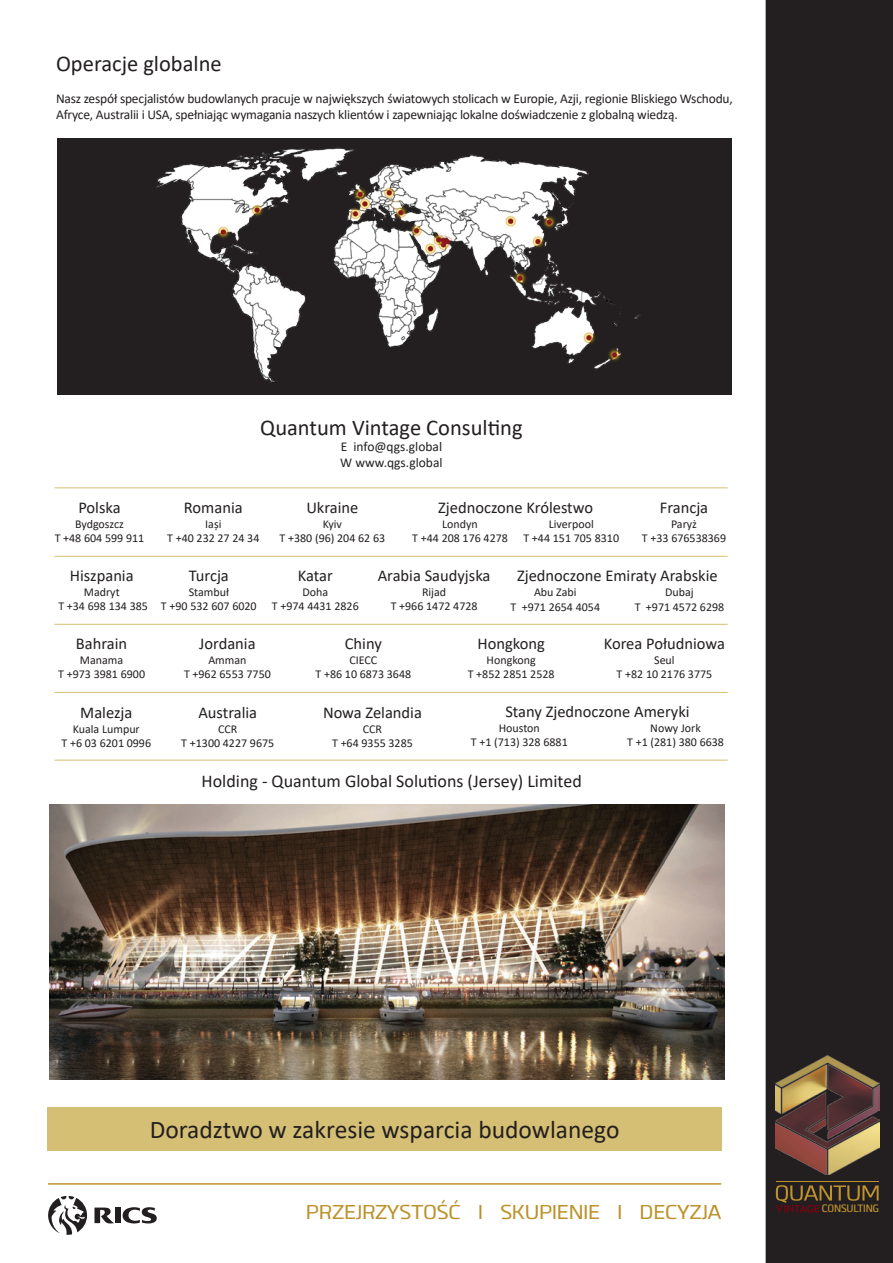
<style>
.page{position:relative;width:893px;height:1263px;background:#fff}
.page>*{position:absolute;margin:0;border:0;box-sizing:border-box;transform-origin:0 0}
.t1{font:25.5px "Calibri";color:#231f20}
.t2{font:22.5px "Calibri";color:#231f20}
.t3{font:21px "Clio XS Regular";letter-spacing:-.03em;color:#bc9129}
.t4{font:18px "Calibri";color:#231f20}
.t5{font:16.5px "Calibri";color:#231f20}
.t6{font:13.5px/16.2px "Calibri";letter-spacing:-.015em;color:#231f20}
.t7{font:12px/14.4px "Calibri";color:#231f20;text-align:center}
.t8{font:500 11.1px "Clio";letter-spacing:-.04em;color:#be932d}
</style>
<div class="page">
<div style="left:766px;top:1px;width:126px;height:1261px;background:#231f20"></div>
<div style="left:766px;top:0;width:127px;height:1263px;border:2px solid #231f20"></div>
<hr style="left:776px;top:1181px;width:103px;height:1px;background:#be932d">
<svg style="left:776px;top:1185px;width:103px;height:27px"></svg>
<img style="left:776px;top:1055px;width:103px;height:119px">
<hr style="left:48px;top:1183px;width:673px;height:2px;background:#be932d">
<svg style="left:123px;top:1207px;width:34px;height:16px"></svg>
<div style="left:115px;top:1207px;width:6px;height:16px;background:#231f20"></div>
<svg style="left:94px;top:1207px;width:20px;height:16px"></svg>
<svg style="left:48px;top:1196px;width:39px;height:39px"></svg>
<div style="left:47px;top:1107px;width:675px;height:44px;background:#d5bf74"></div>
<img style="left:50px;top:804px;width:675px;height:275px">
<div style="left:57px;top:138px;width:674px;height:256px;background:#231f20"></div>
<img style="left:152px;top:147px;width:489px;height:236px">
<hr style="left:54px;top:624px;width:674px;height:1px;background:#d5bf74">
<hr style="left:54px;top:692px;width:674px;height:1px;background:#d5bf74">
<hr style="left:54px;top:556px;width:674px;height:1px;background:#d5bf74">
<hr style="left:54px;top:760px;width:674px;height:1px;background:#d5bf74">
<hr style="left:54px;top:487px;width:674px;height:1px;background:#d5bf74">
<h2 class="t2" style="left:56px;top:48px;width:167px">Operacje globalne</h2>
<p class="t6" style="left:56px;top:90px;width:678px">Nasz zespół specjalistów budowlanych pracuje w największych światowych stolicach w Europie, Azji, regionie Bliskiego Wschodu,<br>Afryce, Australii i USA, spełniając wymagania naszych klientów i zapewniając lokalne doświadczenie z globalną wiedzą.</p>
<h2 class="t2" style="left:260px;top:412px;width:264px">Quantum Vintage Consulting</h2>
<p class="t6" style="left:340px;top:438px;width:104px">E info@qgs.global<br>W www.qgs.global</p>
<h3 class="t5" style="left:78px;top:496px;width:44px">Polska</h3>
<p class="t7" style="left:55px;top:516px;width:91px">Bydgoszcz<br>T +48 604 599 911</p>
<h3 class="t5" style="left:70px;top:564px;width:65px">Hiszpania</h3>
<p class="t7" style="left:58px;top:584px;width:91px">Madryt<br>T +34 698 134 385</p>
<h3 class="t5" style="left:184px;top:496px;width:60px">Romania</h3>
<p class="t7" style="left:167px;top:516px;width:94px">Iași<br>T +40 232 27 24 34</p>
<h3 class="t5" style="left:189px;top:564px;width:42px">Turcja</h3>
<p class="t7" style="left:161px;top:584px;width:97px">Stambuł<br>T +90 532 607 6020</p>
<h3 class="t5" style="left:438px;top:496px;width:156px">Zjednoczone Królestwo</h3>
<h3 class="t5" style="left:306px;top:496px;width:54px">Ukraine</h3>
<p class="t7" style="left:280px;top:516px;width:107px">Kyiv<br>T +380 (96) 204 62 63</p>
<h3 class="t5" style="left:378px;top:564px;width:114px">Arabia Saudyjska</h3>
<p class="t7" style="left:391px;top:584px;width:88px">Rijad<br>T +966 1472 4728</p>
<h3 class="t5" style="left:660px;top:496px;width:50px">Francja</h3>
<p class="t7" style="left:642px;top:516px;width:86px">Paryż<br>T +33 676538369</p>
<h3 class="t5" style="left:517px;top:564px;width:202px">Zjednoczone Emiraty Arabskie</h3>
<p class="t7" style="left:523px;top:516px;width:97px">Liverpool<br>T +44 151 705 8310</p>
<p class="t7" style="left:412px;top:516px;width:97px">Londyn<br>T +44 208 176 4278</p>
<h3 class="t5" style="left:298px;top:564px;width:37px">Katar</h3>
<p class="t7" style="left:272px;top:584px;width:88px">Doha<br>T +974 4431 2826</p>
<p class="t7" style="left:510px;top:585px;width:91px">Abu Zabi<br>T +971 2654 4054</p>
<p class="t7" style="left:635px;top:585px;width:91px">Dubaj<br>T +971 4572 6298</p>
<h3 class="t5" style="left:76px;top:632px;width:53px">Bahrain</h3>
<p class="t7" style="left:58px;top:652px;width:88px">Manama<br>T +973 3981 6900</p>
<h3 class="t5" style="left:80px;top:701px;width:54px">Malezja</h3>
<p class="t7" style="left:62px;top:721px;width:91px">Kuala Lumpur<br>T +6 03 6201 0996</p>
<h3 class="t5" style="left:199px;top:632px;width:58px">Jordania</h3>
<p class="t7" style="left:184px;top:652px;width:88px">Amman<br>T +962 6553 7750</p>
<h3 class="t5" style="left:198px;top:701px;width:60px">Australia</h3>
<p class="t7" style="left:181px;top:721px;width:94px">CCR<br>T +1300 4227 9675</p>
<h3 class="t5" style="left:345px;top:632px;width:39px">Chiny</h3>
<p class="t7" style="left:316px;top:652px;width:97px">CIECC<br>T +86 10 6873 3648</p>
<h3 class="t5" style="left:477px;top:632px;width:69px">Hongkong</h3>
<p class="t7" style="left:468px;top:652px;width:88px">Hongkong<br>T +852 2851 2528</p>
<h3 class="t5" style="left:604px;top:632px;width:123px">Korea Południowa</h3>
<p class="t7" style="left:617px;top:652px;width:97px">Seul<br>T +82 10 2176 3775</p>
<h3 class="t5" style="left:505px;top:700px;width:186px">Stany Zjednoczone Ameryki</h3>
<h3 class="t5" style="left:323px;top:701px;width:100px">Nowa Zelandia</h3>
<p class="t7" style="left:332px;top:721px;width:82px">CCR<br>T +64 9355 3285</p>
<p class="t7" style="left:471px;top:720px;width:98px">Houston<br>T +1 (713) 328 6881</p>
<p class="t7" style="left:627px;top:720px;width:98px">Nowy Jork<br>T +1 (281) 380 6638</p>
<h3 class="t4" style="left:202px;top:768px;width:382px">Holding - Quantum Global Solutions (Jersey) Limited</h3>
<h1 class="t1" style="left:150px;top:1112px;width:471px">Doradztwo w zakresie wsparcia budowlanego</h1>
<h3 class="t3" style="left:306px;top:1200px;width:417px">PRZEJRZYSTOŚĆ I SKUPIENIE I DECYZJA</h3>
<p class="t8" style="left:822px;top:1202px;width:59px">CONSULTING</p>
</div>
